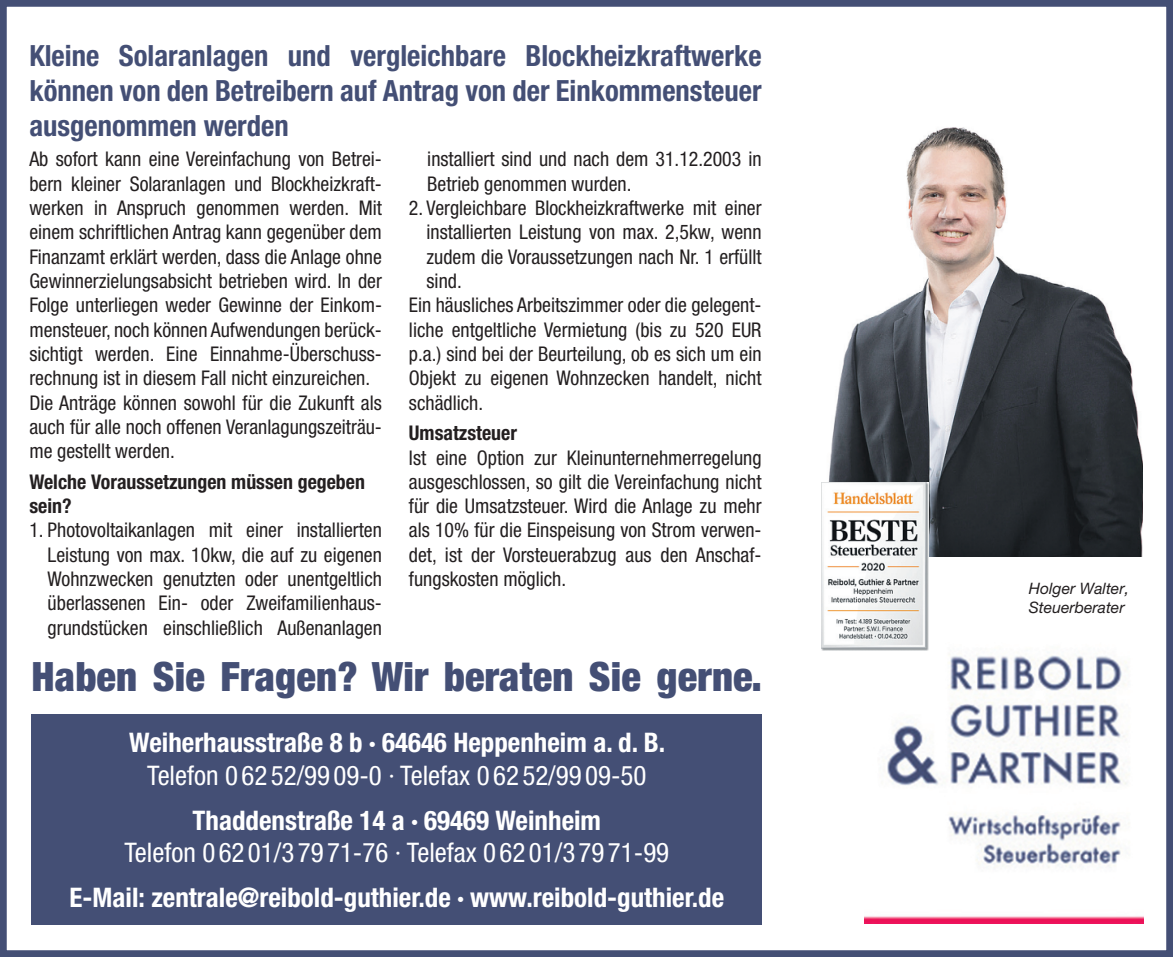
<style>
.page{position:relative;width:1173px;height:957px;background:#fff}
.page>*{position:absolute;margin:0;border:0;box-sizing:border-box;transform-origin:0 0}
.t1{font:900 condensed 40.5px "Helvetica Neue LT";letter-spacing:.005em;color:#444f75}
.t2{font:700 condensed 29.25px/35.1px "Helvetica Neue LT Pro";color:#444f75;text-align:justify}
.t3{font:700 condensed 27px "Helvetica Neue LT";color:#fff}
.t4{font:condensed 27px "Helvetica Neue LT";color:#fff}
.t5{font:condensed 20.25px/24.3px "Helvetica Neue LT Pro";color:#231f20}
.t6{font:700 condensed 20.25px/24.3px "Helvetica Neue LT Pro";color:#231f20}
.t7{font:italic 15.75px/18.9px "Helvetica Neue LT Pro";color:#231f20}
</style>
<div class="page">
<div style="left:0;top:0;width:1173px;height:957px;border:7px solid #444f75"></div>
<img style="left:822px;top:127px;width:321px;height:430px">
<div style="left:31px;top:714px;width:731px;height:210px;background:#444f75"></div>
<img style="left:865px;top:635px;width:278px;height:288px">
<img style="left:822px;top:483px;width:106px;height:167px">
<h2 class="t2" style="left:29px;top:40px;width:734px">Kleine Solaranlagen und vergleichbare Blockheizkraftwerke können von den Betreibern auf Antrag von der Einkommensteuer ausgenommen werden</h2>
<p class="t5" style="left:29px;top:149px;width:354px">Ab sofort kann eine Vereinfachung von Betrei&shy;bern kleiner Solaranlagen und Blockheizkraft&shy;werken in Anspruch genommen werden. Mit einem schriftlichen Antrag kann gegenüber dem Finanzamt erklärt werden, dass die Anlage ohne Gewinnerzielungsabsicht betrieben wird. In der Folge unterliegen weder Gewinne der Einkom&shy;mensteuer, noch können Aufwendungen berück&shy;sichtigt werden. Eine Einnahme-Überschuss&shy;rechnung ist in diesem Fall nicht einzureichen.<br>Die Anträge können sowohl für die Zukunft als auch für alle noch offenen Veranlagungszeiträu&shy;me gestellt werden.</p>
<p class="t6" style="left:29px;top:471px;width:337px">Welche Voraussetzungen müssen gegeben sein?</p>
<p class="t5" style="left:48px;top:520px;width:336px;text-align:justify;text-indent:-18px">1. Photovoltaikanlagen mit einer installierten Leistung von max. 10kw, die auf zu eigenen Wohnzwecken genutzten oder unentgeltlich überlassenen Ein- oder Zweifamilienhaus&shy;grundstücken einschließlich Außenanlagen</p>
<p class="t5" style="left:427px;top:149px;width:336px">installiert sind und nach dem 31.12.2003 in<br>Betrieb genommen wurden.</p>
<p class="t5" style="left:409px;top:197px;width:354px">2. Vergleichbare Blockheizkraftwerke mit einer</p>
<p class="t5" style="left:427px;top:222px;width:337px">installierten Leistung von max. 2,5kw, wenn</p>
<p class="t5" style="left:427px;top:246px;width:337px">zudem die Voraussetzungen nach Nr. 1 erfüllt</p>
<p class="t5" style="left:427px;top:270px;width:37px">sind.</p>
<p class="t5" style="left:409px;top:295px;width:354px">Ein häusliches Arbeitszimmer oder die gelegent-</p>
<p class="t5" style="left:409px;top:319px;width:354px">liche entgeltliche Vermietung (bis zu 520 EUR</p>
<p class="t5" style="left:409px;top:343px;width:354px">p.a.) sind bei der Beurteilung, ob es sich um ein</p>
<p class="t5" style="left:409px;top:368px;width:354px">Objekt zu eigenen Wohnzecken handelt, nicht</p>
<p class="t5" style="left:409px;top:392px;width:76px">schädlich.</p>
<p class="t6" style="left:409px;top:423px;width:109px">Umsatzsteuer</p>
<p class="t5" style="left:409px;top:447px;width:354px;text-align:justify">Ist eine Option zur Kleinunternehmerregelung ausgeschlossen, so gilt die Vereinfachung nicht für die Umsatzsteuer. Wird die Anlage zu mehr als 10% für die Einspeisung von Strom verwen&shy;det, ist der Vorsteuerabzug aus den Anschaf&shy;fungskosten möglich.</p>
<h1 class="t1" style="left:31px;top:651px;width:732px">Haben Sie Fragen? Wir beraten Sie gerne.</h1>
<h3 class="t3" style="left:129px;top:726px;width:537px">Weiherhausstraße 8 b · 64646 Heppenheim a. d. B.</h3>
<h3 class="t4" style="left:147px;top:759px;width:501px">Telefon 06252/99 09-0 · Telefax 06252/99 09-50</h3>
<h3 class="t3" style="left:193px;top:804px;width:410px">Thaddenstraße 14 a · 69469 Weinheim</h3>
<h3 class="t4" style="left:124px;top:837px;width:546px">Telefon 06201/3 79 71-76 · Telefax 0 62 01/3 79 71-99</h3>
<h3 class="t3" style="left:70px;top:881px;width:656px">E-Mail: zentrale@reibold-guthier.de · www.reibold-guthier.de</h3>
<p class="t7" style="left:1029px;top:580px;width:102px">Holger Walter,<br>Steuerberater</p>
</div>
